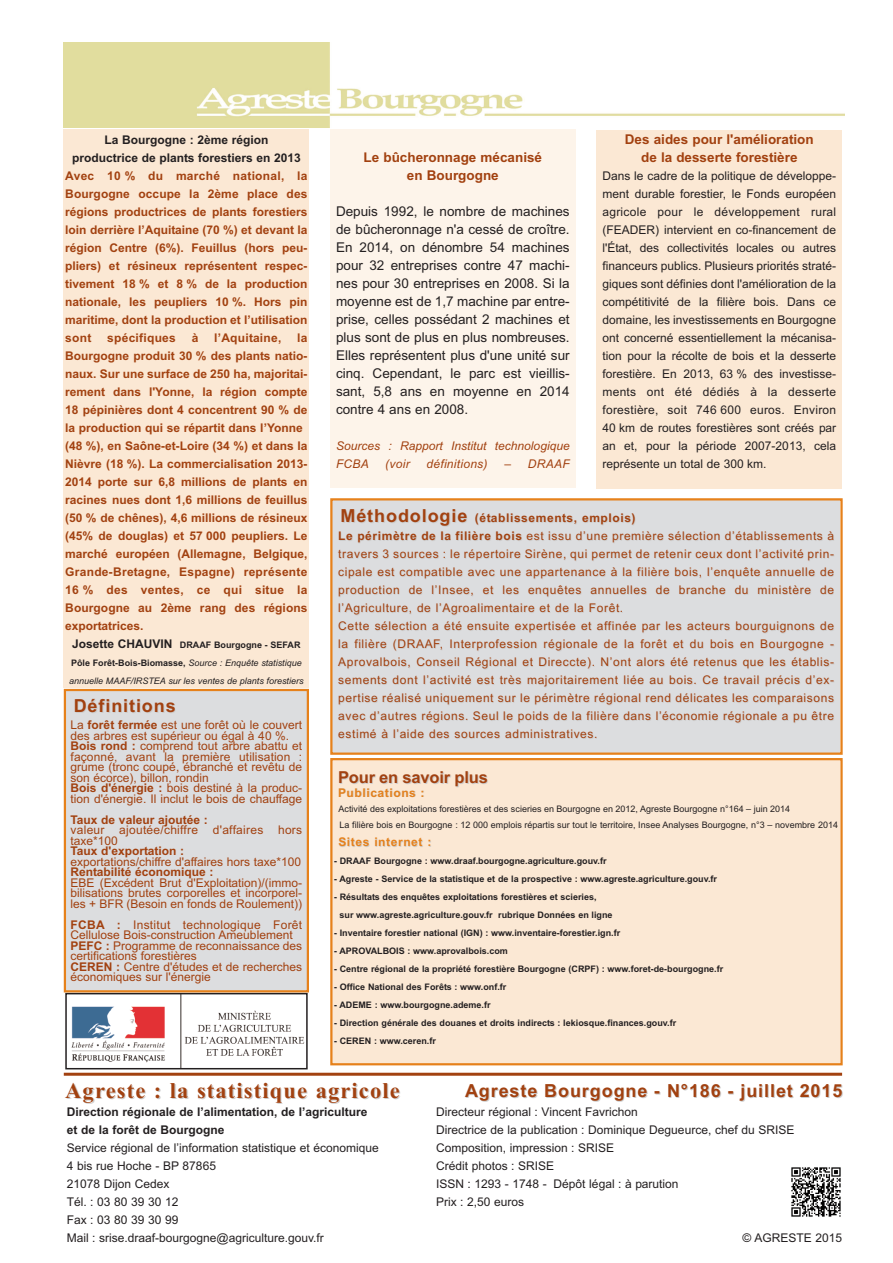
<style>
.page{position:relative;width:893px;height:1263px;background:#fff}
.page>*{position:absolute;margin:0;border:0;box-sizing:border-box;transform-origin:0 0}
.t1{font:700 22.5px "Times New Roman";letter-spacing:.05em;color:#a24110}
.t2{font:700 18px "Arial";letter-spacing:.05em;color:#a24110}
.t3{font:700 16.5px "Arial";letter-spacing:-.01em;color:#a24110}
.t4{font:13.5px/18px "Arial";color:#231f20;text-align:justify}
.t5{font:700 13.5px/18px "Arial";color:#a24110;text-align:center}
.t6{font:12px/18px "Arial";color:#231f20}
.t7{font:12px/18px "Arial";letter-spacing:.05em;color:#a24110;text-align:justify}
.t8{font:700 12px/18px "Arial";color:#a24110;text-align:justify}
.t9{font:12px/10.5px "Arial";color:#a24110}
.t10{font:700 12px/18px "Arial";color:#231f20}
.t11{font:italic 12px/18px "Arial";color:#a24110}
.t12{font:12px/10.5px "Arial";letter-spacing:.02em;color:#a24110}
.t13{font:700 12px "Arial";letter-spacing:.05em;color:#e6811b}
.t14{font:700 12px "Arial";letter-spacing:.02em;color:#a24110}
.t15{font:italic 12px "Arial";letter-spacing:.02em;color:#a24110}
.t16{font:700 9px/18px "Arial";color:#231f20}
.t17{font:9px/16.2px "Arial";color:#231f20}
.t18{font:italic 9px/18px "Arial";color:#231f20;text-align:center}
.s1{font-weight:700;font-style:normal;font-size:12px}
.s2{font-weight:700;font-style:normal}
.s3{font-weight:700;font-size:18px}
.s4{font-weight:700}
</style>
<div class="page">
<img style="left:64px;top:42px;width:780px;height:85px">
<hr style="left:64px;top:1073px;width:778px;height:3px;background:#a24110">
<div style="left:66px;top:691px;width:241px;height:299px;background:#dcdddf"></div>
<div style="left:64px;top:689px;width:245px;height:303px;border:2px solid #e6811b"></div>
<img style="left:71px;top:996px;width:234px;height:70px">
<div style="left:65px;top:993px;width:243px;height:76px;border:2px solid #231f20"></div>
<div style="left:332px;top:500px;width:508px;height:252px;background:#dcdddf"></div>
<div style="left:330px;top:498px;width:513px;height:257px;border:2px solid #e6811b"></div>
<div style="left:332px;top:760px;width:508px;height:303px;background:#fbe8d4"></div>
<div style="left:330px;top:758px;width:513px;height:307px;border:2px solid #e6811b"></div>
<img style="left:791px;top:1167px;width:50px;height:50px">
<div style="left:64px;top:130px;width:245px;height:558px;background:#fbe8d4"></div>
<div style="left:330px;top:130px;width:245px;height:358px;background:#fdf4ea"></div>
<div style="left:597px;top:130px;width:245px;height:359px;background:#fbe8d4"></div>
<p class="t5" style="left:625px;top:130px;width:190px">Des aides pour l'amélioration de la desserte forestière</p>
<p class="t6" style="left:602px;top:167px;width:235px;text-align:justify">Dans le cadre de la politique de développe&shy;ment durable forestier, le Fonds européen agricole pour le développement rural (FEADER) intervient en co-financement de l'État, des collectivités locales ou autres financeurs publics. Plusieurs priorités straté&shy;giques sont définies dont l'amélioration de la compétitivité de la filière bois. Dans ce domaine, les investissements en Bourgogne ont concerné essentiellement la mécanisa&shy;tion pour la récolte de bois et la desserte forestière. En 2013, 63 % des investisse&shy;ments ont été dédiés à la desserte forestière, soit 746 600 euros. Environ 40 km de routes forestières sont créés par an et, pour la période 2007-2013, cela représente un total de 300 km.</p>
<p class="t10" style="left:72px;top:131px;width:230px;text-align:center">La Bourgogne : 2ème région productrice de plants forestiers en 2013</p>
<p class="t8" style="left:65px;top:167px;width:244px">Avec 10 % du marché national, la Bourgogne occupe la 2ème place des régions productrices de plants forestiers loin derrière l’Aquitaine (70 %) et devant la région Centre (6%). Feuillus (hors peu&shy;pliers) et résineux représentent respec&shy;tivement 18 % et 8 % de la production nationale, les peupliers 10 %. Hors pin maritime, dont la production et l’utilisation sont</p>
<p class="t5" style="left:364px;top:148px;width:180px">Le bûcheronnage mécanisé en Bourgogne</p>
<p class="t4" style="left:336px;top:202px;width:235px">Depuis 1992, le nombre de machines de bûcheronnage n'a cessé de croître.<br>En 2014, on dénombre 54 machines pour 32 entreprises contre 47 machi&shy;nes pour 30 entreprises en 2008. Si la moyenne est de 1,7 machine par entre&shy;prise, celles possédant 2 machines et plus sont de plus en plus nombreuses.<br>Elles représentent plus d'une unité sur cinq. Cependant, le parc est vieillis&shy;sant, 5,8 ans en moyenne en 2014 contre 4 ans en 2008.</p>
<p class="t11" style="left:336px;top:437px;width:235px">Sources : Rapport Institut technologique<br>FCBA</p>
<p class="t14" style="left:107px;top:331px;width:70px">spécifiques</p>
<p class="t8" style="left:192px;top:329px;width:8px">à</p>
<p class="t14" style="left:214px;top:331px;width:69px">l’Aquitaine,</p>
<p class="t8" style="left:65px;top:329px;width:244px;text-align:left;text-indent:232px">la Bourgogne produit 30 % des plants natio&shy;naux. Sur une surface de 250 ha, majoritai&shy;rement dans l'Yonne, la région compte 18 pépinières dont 4 concentrent 90 % de la production qui se répartit dans l’Yonne (48 %), en Saône-et-Loire (34 %) et dans la Nièvre (18 %). La commercialisation 2013- 2014 porte sur 6,8 millions de plants en racines nues dont 1,6 millions de feuillus (50 % de chênes), 4,6 millions de résineux (45% de douglas) et 57 000 peupliers. Le marché européen (Allemagne, Belgique, Grande-Bretagne, Espagne) représente 16 % des ventes, ce qui situe la Bourgogne au 2ème rang des régions exportatrices.</p>
<p class="t18" style="left:69px;top:636px;width:236px"><span class="s1">Josette CHAUVIN</span> <span class="s2">DRAAF Bourgogne - SEFAR<br>Pôle Forêt-Bois-Biomasse,</span> Source : Enquête statistique annuelle MAAF/IRSTEA sur les ventes de plants forestiers</p>
<p class="t11" style="left:385px;top:455px;width:26px">(voir</p>
<p class="t15" style="left:427px;top:457px;width:62px">définitions)</p>
<p class="t11" style="left:504px;top:455px;width:67px">– DRAAF</p>
<p class="t7" style="left:338px;top:509px;width:497px;text-align:left"><span class="s3">Méthodologie</span> <span class="s4">(établissements, emplois)<br>Le périmètre de la filière bois</span> est issu d’une première sélection d’établissements à travers 3 sources : le répertoire Sirène, qui permet de retenir ceux dont l’activité prin&shy;cipale est compatible avec une appartenance à la filière bois, l’enquête annuelle de production de l’Insee, et les enquêtes annuelles de branche du ministère de l’Agriculture, de l’Agroalimentaire et de la Forêt.<br>Cette sélection a été ensuite expertisée et affinée par les acteurs bourguignons de la filière (DRAAF, Interprofession régionale de la forêt et du bois en Bourgogne - Aprovalbois, Conseil Régional et Direccte). N’ont alors été retenus que les établis&shy;sements dont l’activité est très majoritairement liée au bois. Ce travail précis d’ex&shy;pertise réalisé uniquement sur le périmètre régional rend délicates les comparaisons avec d’autres régions. Seul le poids de la filière dans l’économie régionale a pu être estimé à l’aide des sources administratives.</p>
<h3 class="t3" style="left:338px;top:767px;width:151px">Pour en savoir plus</h3>
<p class="t13" style="left:338px;top:785px;width:88px">Publications :</p>
<p class="t17" style="left:338px;top:801px;width:501px">Activité des exploitations forestières et des scieries en Bourgogne en 2012, Agreste Bourgogne n°164 – juin 2014<br>La filière bois en Bourgogne : 12 000 emplois répartis sur tout le territoire, Insee Analyses Bourgogne, n°3 – novembre 2014</p>
<p class="t13" style="left:338px;top:835px;width:95px">Sites internet :</p>
<p class="t16" style="left:334px;top:852px;width:274px">- DRAAF Bourgogne : www.draaf.bourgogne.agriculture.gouv.fr</p>
<p class="t16" style="left:334px;top:870px;width:385px">- Agreste - Service de la statistique et de la prospective : www.agreste.agriculture.gouv.fr</p>
<p class="t16" style="left:339px;top:888px;width:275px;text-indent:-6px">- Résultats des enquêtes exploitations forestières et scieries, sur www.agreste.agriculture.gouv.fr rubrique Données en ligne</p>
<p class="t16" style="left:334px;top:924px;width:288px">- Inventaire forestier national (IGN) : www.inventaire-forestier.ign.fr</p>
<p class="t16" style="left:334px;top:942px;width:175px">- APROVALBOIS : www.aprovalbois.com</p>
<p class="t16" style="left:334px;top:960px;width:391px">- Centre régional de la propriété forestière Bourgogne (CRPF) : www.foret-de-bourgogne.fr</p>
<p class="t16" style="left:334px;top:978px;width:174px">- Office National des Forêts : www.onf.fr</p>
<p class="t16" style="left:334px;top:996px;width:158px">- ADEME : www.bourgogne.ademe.fr</p>
<p class="t16" style="left:334px;top:1014px;width:344px">- Direction générale des douanes et droits indirects : lekiosque.finances.gouv.fr</p>
<p class="t16" style="left:334px;top:1032px;width:103px">- CEREN : www.ceren.fr</p>
<h1 class="t1" style="left:65px;top:1077px;width:336px">Agreste : la statistique agricole</h1>
<h2 class="t2" style="left:74px;top:696px;width:103px">Définitions</h2>
<p class="t9" style="left:71px;top:720px;width:233px">La <span class="s4">forêt fermée</span> est une forêt où le couvert des arbres est supérieur ou égal à 40 %.<br><span class="s4">Bois rond :</span> comprend tout arbre abattu et façonné, avant la première utilisation : grume (tronc coupé, ébranché et revêtu de son écorce), billon, rondin<br><span class="s4">Bois d'énergie :</span> bois destiné à la produc&shy;tion d'énergie. Il inclut le bois de chauffage</p>
<p class="t8" style="left:71px;top:810px;width:139px">Taux de valeur ajoutée :</p>
<p class="t12" style="left:71px;top:825px;width:233px">valeur ajoutée/chiffre d'affaires hors taxe*100</p>
<p class="t8" style="left:71px;top:842px;width:115px">Taux d'exportation :</p>
<p class="t9" style="left:71px;top:856px;width:232px">exportations/chiffre d'affaires hors taxe*100</p>
<p class="t8" style="left:71px;top:863px;width:145px">Rentabilité économique :</p>
<p class="t7" style="left:71px;top:877px;width:233px;line-height:10.5px">EBE (Excédent Brut d'Exploitation)/(immo&shy;bilisations brutes corporelles et incorporel&shy;les + BFR (Besoin en fonds de Roulement))</p>
<p class="t9" style="left:71px;top:919px;width:233px"><span class="s4">FCBA :</span> Institut technologique Forêt Cellulose Bois-construction Ameublement <span class="s4">PEFC :</span> Programme de reconnaissance des certifications forestières<br><span class="s4">CEREN :</span> Centre d'études et de recherches économiques sur l'énergie</p>
<h2 class="t2" style="left:465px;top:1080px;width:379px">Agreste Bourgogne - N°186 - juillet 2015</h2>
<p class="t6" style="left:436px;top:1103px;width:360px">Directeur régional : Vincent Favrichon<br>Directrice de la publication : Dominique Degueurce, chef du SRISE Composition, impression : SRISE<br>Crédit photos : SRISE<br>ISSN : 1293 - 1748 - Dépôt légal : à parution<br>Prix : 2,50 euros</p>
<p class="t6" style="left:743px;top:1229px;width:101px">© AGRESTE 2015</p>
<p class="t10" style="left:67px;top:1103px;width:302px">Direction régionale de l’alimentation, de l’agriculture et de la forêt de Bourgogne</p>
<p class="t6" style="left:67px;top:1139px;width:314px">Service régional de l’information statistique et économique<br>4 bis rue Hoche - BP 87865<br>21078 Dijon Cedex<br>Tél. : 03 80 39 30 12<br>Fax : 03 80 39 30 99<br>Mail : srise.draaf-bourgogne@agriculture.gouv.fr</p>
</div>
